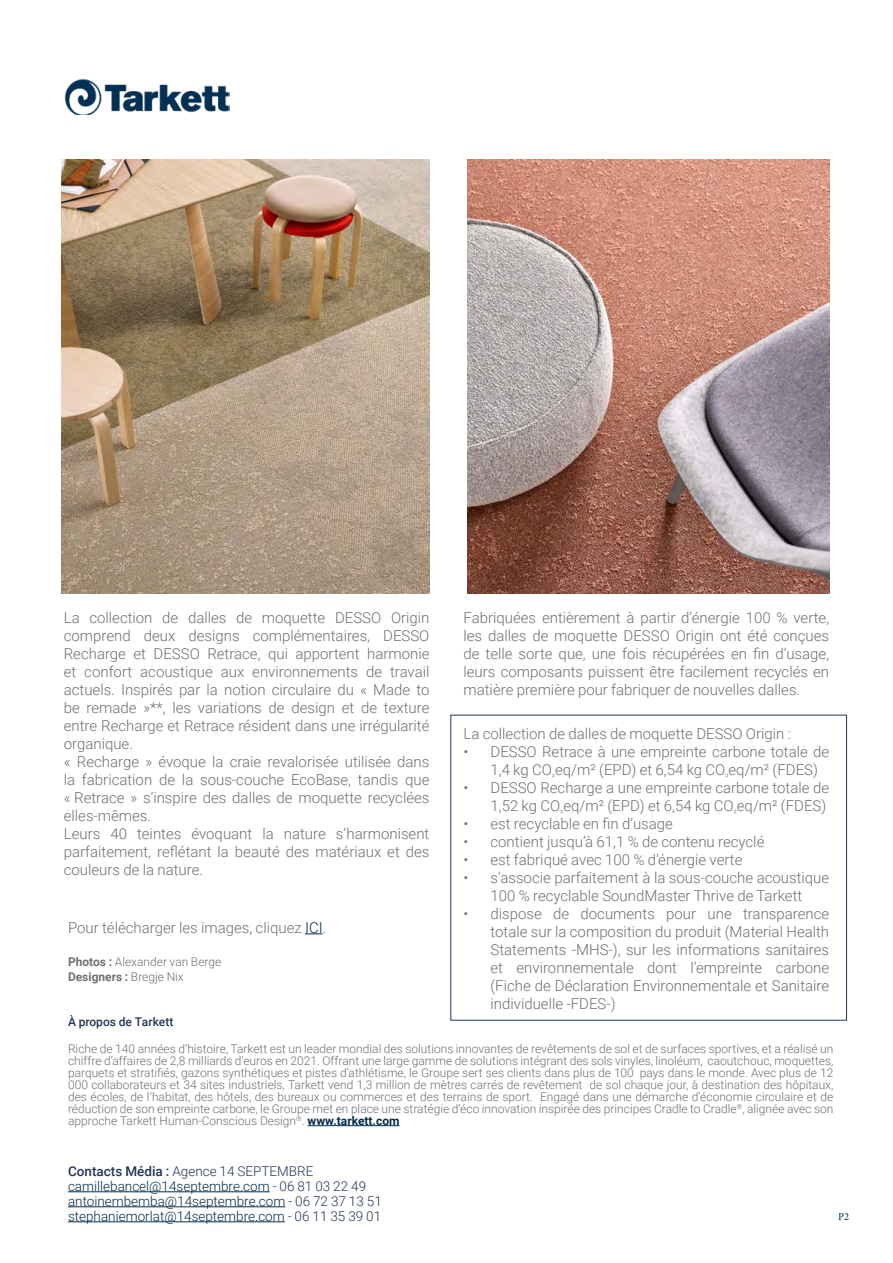
<style>
.page{position:relative;width:893px;height:1263px;background:#fff}
.page>*{position:absolute;margin:0;border:0;box-sizing:border-box;transform-origin:0 0}
.t1{font:300 15px/18px "Roboto";color:#706f6f}
.t2{font:300 15px "Roboto";color:#71706f}
.t3{font:300 13.5px/15px "Roboto";color:#002c4d}
.t4{font:300 12px/12px "Roboto";color:#706f6f;text-align:justify}
.t5{font:300 12px/15px "Roboto";color:#71706f}
.t6{font:500 12px "Roboto";color:#233558}
.t7{font:10.5px "Minion Pro";color:#002c4d}
.s1{color:#fff}
.s2{color:#002c4d}
.s3{font-weight:700}
.s4{font-weight:700;color:#002c4d}
.s5{font-weight:500;color:#233558}
.s6{color:#233558}
</style>
<div class="page">
<svg style="left:305px;top:933px;width:18px;height:1px"></svg>
<hr style="left:308px;top:1125px;width:91px;height:1px;background:#002c4d">
<hr style="left:68px;top:1191px;width:202px;height:1px;background:#002c4d">
<hr style="left:68px;top:1206px;width:217px;height:1px;background:#002c4d">
<hr style="left:68px;top:1221px;width:217px;height:1px;background:#002c4d">
<img style="left:64px;top:79px;width:165px;height:36px">
<img style="left:62px;top:159px;width:367px;height:434px">
<img style="left:468px;top:159px;width:361px;height:434px">
<p class="t1" style="left:64px;top:608px;width:367px">La collection de dalles de moquette DESSO Origin comprend deux designs complémentaires, DESSO Recharge et DESSO Retrace, qui apportent harmonie et confort acoustique aux environnements de travail actuels. Inspirés par la notion circulaire du « Made to be remade »**, les variations de design et de texture entre Recharge et Retrace résident dans une irrégularité organique.<br>« Recharge » évoque la craie revalorisée utilisée dans la fabrication de la sous-couche EcoBase, tandis que «<span class="s1">.</span>Retrace » s’inspire des dalles de moquette recyclées elles-mêmes.<br>Leurs 40 teintes évoquant la nature s’harmonisent parfaitement, reflétant la beauté des matériaux et des couleurs de la nature.</p>
<p class="t1" style="left:463px;top:608px;width:367px;text-align:justify">Fabriquées entièrement à partir d’énergie 100 % verte, les dalles de moquette DESSO Origin ont été conçues de telle sorte que, une fois récupérées en fin d’usage, leurs composants puissent être facilement recyclés en matière première pour fabriquer de nouvelles dalles.</p>
<p class="t1" style="left:463px;top:724px;width:329px">La collection de dalles de moquette DESSO Origin :</p>
<p class="t1" style="left:490px;top:742px;width:340px;text-indent:-27px">• DESSO Retrace à une empreinte carbone totale de<br>1,4 kg CO<sub>²</sub>eq/m² (EPD) et 6,54 kg CO<sub>²</sub>eq/m² (FDES)</p>
<p class="t1" style="left:463px;top:778px;width:367px;text-align:right">• DESSO Recharge a une empreinte carbone totale de<br>1,52 kg CO<sub>²</sub>eq/m² (EPD) et 6,54 kg CO<sub>²</sub>eq/m² (FDES)</p>
<p class="t1" style="left:463px;top:814px;width:211px">• est recyclable en fin d’usage</p>
<p class="t1" style="left:463px;top:832px;width:302px">• contient jusqu’à 61,1 % de contenu recyclé</p>
<p class="t1" style="left:463px;top:850px;width:280px">• est fabriqué avec 100 % d’énergie verte</p>
<p class="t1" style="left:463px;top:868px;width:367px;text-align:center">• s’associe parfaitement à la sous-couche acoustique<br>100 % recyclable SoundMaster Thrive de Tarkett</p>
<p class="t1" style="left:490px;top:904px;width:340px;text-align:justify;text-indent:-27px">• dispose de documents pour une transparence totale sur la composition du produit (Material Health Statements -MHS-), sur les informations sanitaires et environnementale dont l’empreinte carbone (Fiche de Déclaration Environnementale et Sanitaire individuelle -FDES-)</p>
<p class="t2" style="left:68px;top:917px;width:260px">Pour télécharger les images, cliquez <span class="s2">ICI</span>.</p>
<p class="t5" style="left:68px;top:953px;width:155px"><span class="s3">Photos :</span> Alexander van Berge<br><span class="s3">Designers :</span> Bregje Nix</p>
<p class="t6" style="left:68px;top:1013px;width:107px">À propos de Tarkett</p>
<p class="t4" style="left:68px;top:1042px;width:767px">Riche de 140 années d’histoire, Tarkett est un leader mondial des solutions innovantes de revêtements de sol et de surfaces sportives, et a réalisé un chiffre d’affaires de 2,8 milliards d’euros en 2021. Offrant une large gamme de solutions intégrant des sols vinyles, linoléum, caoutchouc, moquettes, parquets et stratifiés, gazons synthétiques et pistes d’athlétisme, le Groupe sert ses clients dans plus de 100 pays dans le monde. Avec plus de 12<br>000 collaborateurs et 34 sites industriels, Tarkett vend 1,3 million de mètres carrés de revêtement de sol chaque jour, à destination des hôpitaux, des écoles, de l’habitat, des hôtels, des bureaux ou commerces et des terrains de sport. Engagé dans une démarche d’économie circulaire et de réduction de son empreinte carbone, le Groupe met en place une stratégie d’éco innovation inspirée des principes Cradle to Cradle<sup>®</sup>, alignée avec son approche Tarkett Human-Conscious Design<sup>®</sup>. <span class="s4">www.tarkett.com</span></p>
<p class="t3" style="left:68px;top:1163px;width:315px"><span class="s5">Contacts Média :</span> <span class="s6">Agence 14 SEPTEMBRE </span>camillebancel@14septembre.com <span class="s6">- 06 81 03 22 49 </span>antoinembemba@14septembre.com <span class="s6">- 06 72 37 13 51 </span>stephaniemorlat@14septembre.com <span class="s6">- 06 11 35 39 01</span></p>
<p class="t7" style="left:838px;top:1210px;width:13px">P2</p>
</div>
